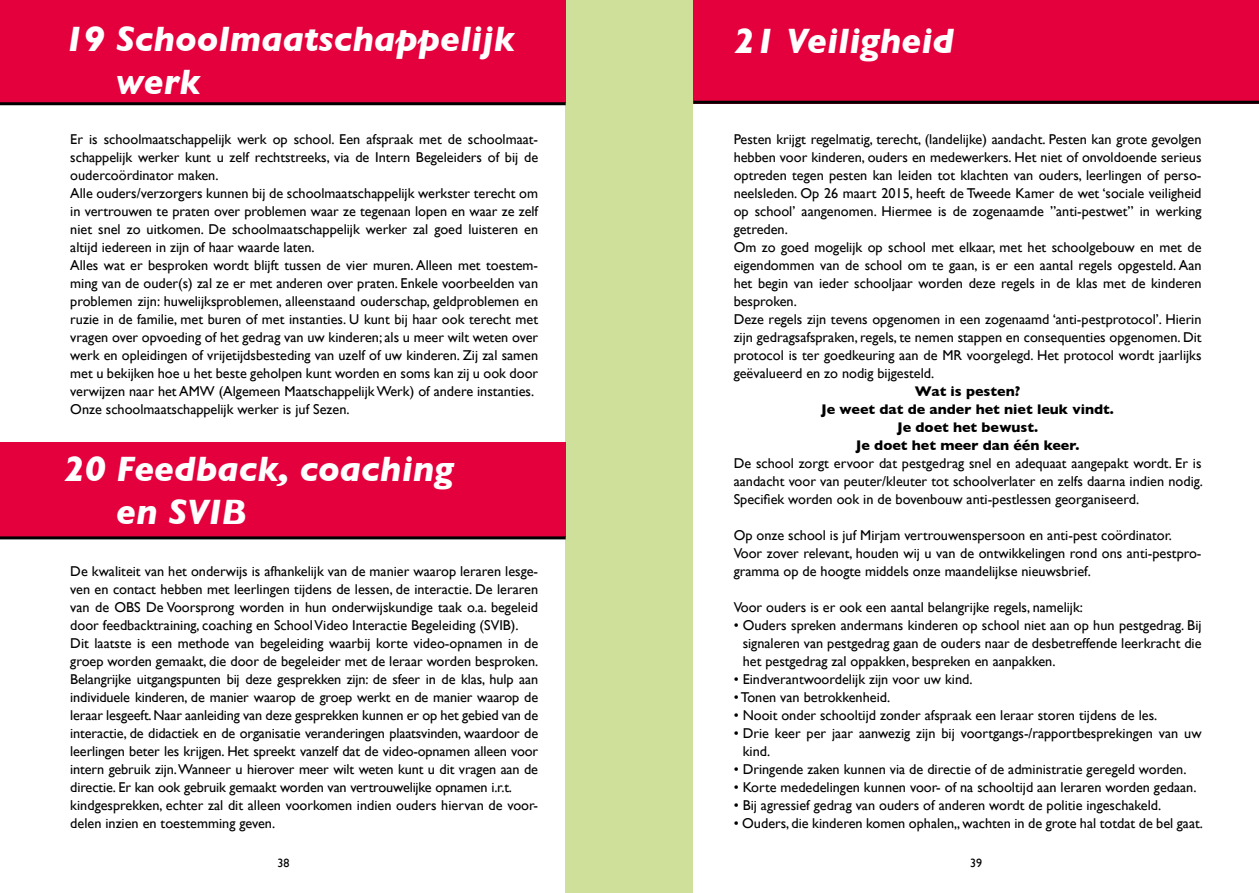
<style>
.page{position:relative;width:1259px;height:893px;background:#fff}
.page>*{position:absolute;margin:0;border:0;box-sizing:border-box;transform-origin:0 0}
.t1{font:italic 700 36px/43.2px "Gill Sans";color:#fff}
.t2{font:14.25px/18px "Gill Sans";color:#000}
.t3{font:700 14.25px/18px "Gill Sans";color:#000;text-align:center}
.t4{font:12px "Gill Sans";color:#000}
</style>
<div class="page">
<div style="left:566px;top:0;width:127px;height:893px;background:#cfe09b"></div>
<div style="left:0;top:0;width:566px;height:102px;background:#e4003c"></div>
<div style="left:0;top:442px;width:566px;height:94px;background:#e4003c"></div>
<hr style="left:0;top:102px;width:566px;height:3px;background:#000">
<hr style="left:0;top:536px;width:566px;height:3px;background:#000">
<div style="left:693px;top:0;width:566px;height:104px;background:#e4003c"></div>
<hr style="left:693px;top:101px;width:566px;height:3px;background:#000">
<h1 class="t1" style="left:116px;top:17px;width:400px;text-indent:-52px">19 Schoolmaatschappelijk werk</h1>
<p class="t2" style="left:70px;top:130px;width:469px">Er is schoolmaatschappelijk werk op school. Een afspraak met de schoolmaat&shy;schappelijk werker kunt u zelf rechtstreeks, via de Intern Begeleiders of bij de oudercoördinator maken.<br>Alle ouders/verzorgers kunnen bij de schoolmaatschappelijk werkster terecht om in vertrouwen te praten over problemen waar ze tegenaan lopen en waar ze zelf niet snel zo uitkomen. De schoolmaatschappelijk werker zal goed luisteren en altijd iedereen in zijn of haar waarde laten.<br>Alles wat er besproken wordt blijft tussen de vier muren. Alleen met toestem&shy;ming van de ouder(s) zal ze er met anderen over praten. Enkele voorbeelden van problemen zijn: huwelijksproblemen, alleenstaand ouderschap, geldproblemen en ruzie in de familie, met buren of met instanties. U kunt bij haar ook terecht met vragen over opvoeding of het gedrag van uw kinderen; als u meer wilt weten over werk en opleidingen of vrijetijdsbesteding van uzelf of uw kinderen. Zij zal samen met u bekijken hoe u het beste geholpen kunt worden en soms kan zij u ook door verwijzen naar het AMW (Algemeen Maatschappelijk Werk) of andere instanties.<br>Onze schoolmaatschappelijk werker is juf Sezen.</p>
<h1 class="t1" style="left:116px;top:447px;width:339px;text-indent:-52px">20 Feedback, coaching en SVIB</h1>
<p class="t2" style="left:70px;top:562px;width:469px">De kwaliteit van het onderwijs is afhankelijk van de manier waarop leraren lesge&shy;ven en contact hebben met leerlingen tijdens de lessen, de interactie. De leraren van de OBS De Voorsprong worden in hun onderwijskundige taak o.a. begeleid door feedbacktraining, coaching en School Video Interactie Begeleiding (SVIB).<br>Dit laatste is een methode van begeleiding waarbij korte video-opnamen in de groep worden gemaakt, die door de begeleider met de leraar worden besproken.<br>Belangrijke uitgangspunten bij deze gesprekken zijn: de sfeer in de klas, hulp aan individuele kinderen, de manier waarop de groep werkt en de manier waarop de leraar lesgeeft. Naar aanleiding van deze gesprekken kunnen er op het gebied van de interactie, de didactiek en de organisatie veranderingen plaatsvinden, waardoor de leerlingen beter les krijgen. Het spreekt vanzelf dat de video-opnamen alleen voor intern gebruik zijn. Wanneer u hierover meer wilt weten kunt u dit vragen aan de directie. Er kan ook gebruik gemaakt worden van vertrouwelijke opnamen i.r.t. kindgesprekken, echter zal dit alleen voorkomen indien ouders hiervan de voor&shy;delen inzien en toestemming geven.</p>
<h1 class="t1" style="left:733px;top:19px;width:222px">21 Veiligheid</h1>
<p class="t2" style="left:733px;top:130px;width:469px">Pesten krijgt regelmatig, terecht, (landelijke) aandacht. Pesten kan grote gevolgen hebben voor kinderen, ouders en medewerkers. Het niet of onvoldoende serieus optreden tegen pesten kan leiden tot klachten van ouders, leerlingen of perso&shy;neelsleden. Op 26 maart 2015, heeft de Tweede Kamer de wet ‘sociale veiligheid op school’ aangenomen. Hiermee is de zogenaamde ”anti-pestwet” in werking getreden.<br>Om zo goed mogelijk op school met elkaar, met het schoolgebouw en met de eigendommen van de school om te gaan, is er een aantal regels opgesteld. Aan het begin van ieder schooljaar worden deze regels in de klas met de kinderen besproken.<br>Deze regels zijn tevens opgenomen in een zogenaamd ‘anti-pestprotocol’. Hierin zijn gedragsafspraken, regels, te nemen stappen en consequenties opgenomen. Dit protocol is ter goedkeuring aan de MR voorgelegd. Het protocol wordt jaarlijks geëvalueerd en zo nodig bijgesteld.</p>
<p class="t3" style="left:821px;top:382px;width:294px">Wat is pesten?<br>Je weet dat de ander het niet leuk vindt.<br>Je doet het bewust.<br>Je doet het meer dan één keer.</p>
<p class="t2" style="left:733px;top:454px;width:471px;text-align:justify">De school zorgt ervoor dat pestgedrag snel en adequaat aangepakt wordt. Er is aandacht voor van peuter/kleuter tot schoolverlater en zelfs daarna indien nodig.<br>Specifiek worden ook in de bovenbouw anti-pestlessen georganiseerd.</p>
<p class="t2" style="left:733px;top:526px;width:469px">Op onze school is juf Mirjam vertrouwenspersoon en anti-pest coördinator.<br>Voor zover relevant, houden wij u van de ontwikkelingen rond ons anti-pestpro&shy;gramma op de hoogte middels onze maandelijkse nieuwsbrief.</p>
<p class="t2" style="left:733px;top:598px;width:351px">Voor ouders is er ook een aantal belangrijke regels, namelijk:</p>
<p class="t2" style="left:742px;top:616px;width:460px;text-align:justify;text-indent:-9px">• Ouders spreken andermans kinderen op school niet aan op hun pestgedrag. Bij signaleren van pestgedrag gaan de ouders naar de desbetreffende leerkracht die het pestgedrag zal oppakken, bespreken en aanpakken.</p>
<p class="t2" style="left:733px;top:670px;width:240px">• Eindverantwoordelijk zijn voor uw kind.</p>
<p class="t2" style="left:733px;top:688px;width:158px">• Tonen van betrokkenheid.</p>
<p class="t2" style="left:733px;top:706px;width:425px">• Nooit onder schooltijd zonder afspraak een leraar storen tijdens de les.</p>
<p class="t2" style="left:742px;top:724px;width:460px;text-indent:-9px">• Drie keer per jaar aanwezig zijn bij voortgangs-/rapportbesprekingen van uw kind.</p>
<p class="t2" style="left:733px;top:760px;width:454px">• Dringende zaken kunnen via de directie of de administratie geregeld worden.</p>
<p class="t2" style="left:733px;top:778px;width:464px">• Korte mededelingen kunnen voor- of na schooltijd aan leraren worden gedaan.</p>
<p class="t2" style="left:733px;top:796px;width:429px">• Bij agressief gedrag van ouders of anderen wordt de politie ingeschakeld.</p>
<p class="t2" style="left:733px;top:814px;width:471px">• Ouders, die kinderen komen ophalen,, wachten in de grote hal totdat de bel gaat.</p>
<p class="t4" style="left:278px;top:856px;width:13px">38</p>
<p class="t4" style="left:970px;top:856px;width:13px">39</p>
</div>
